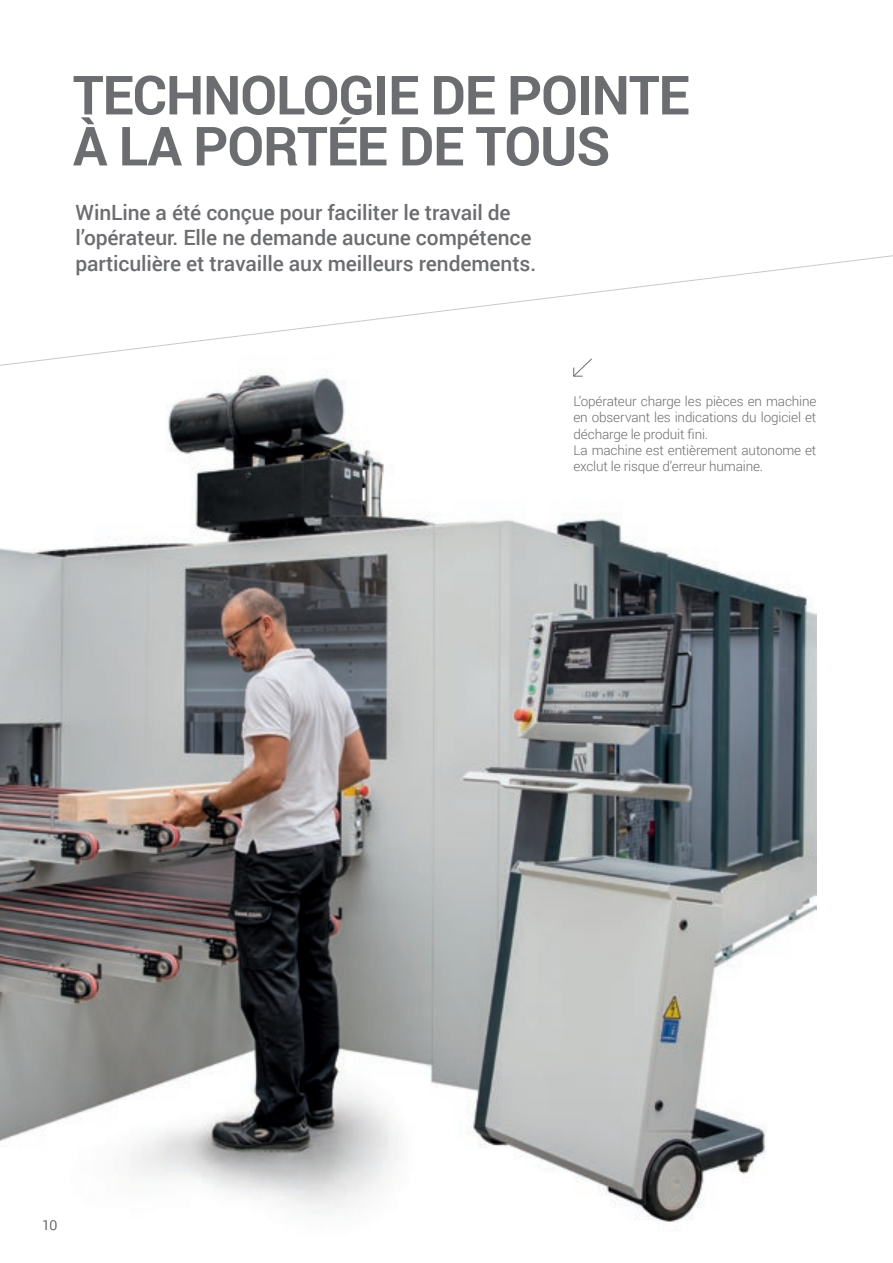
<style>
.page{position:relative;width:893px;height:1263px;background:#fff}
.page>*{position:absolute;margin:0;border:0;box-sizing:border-box;transform-origin:0 0}
._1_TITOLO_GRIGIO{font:700 54px "Roboto";letter-spacing:-.02em;color:#6c6d70}
.t1{font:500 21px/25.2px "Roboto";letter-spacing:-.005em;color:#6c6d70}
.t2{font:300 13.5px/16.2px "Roboto";letter-spacing:-.01em;color:#6c6d70;text-align:justify}
</style>
<div class="page">
<img style="left:0;top:370px;width:816px;height:852px">
<svg style="left:0;top:255px;width:893px;height:111px"></svg>
<svg style="left:573px;top:358px;width:20px;height:19px"></svg>
<p class="_1_TITOLO_GRIGIO" style="left:73px;top:57px;width:618px">TECHNOLOGIE DE POINTE</p>
<p class="_1_TITOLO_GRIGIO" style="left:73px;top:108px;width:539px">À LA PORTÉE DE TOUS</p>
<p class="t1" style="left:76px;top:199px;width:462px">WinLine a été conçue pour faciliter le travail de l’opérateur. Elle ne demande aucune compétence particulière et travaille aux meilleurs rendements.</p>
<p class="t2" style="left:573px;top:393px;width:245px">L’opérateur charge les pièces en machine en observant les indications du logiciel et décharge le produit fini.</p>
<p class="t2" style="left:573px;top:441px;width:245px">La machine est entièrement autonome et exclut le risque d’erreur humaine.</p>
<p class="t2" style="left:42px;top:1216px;width:17px">10</p>
</div>
